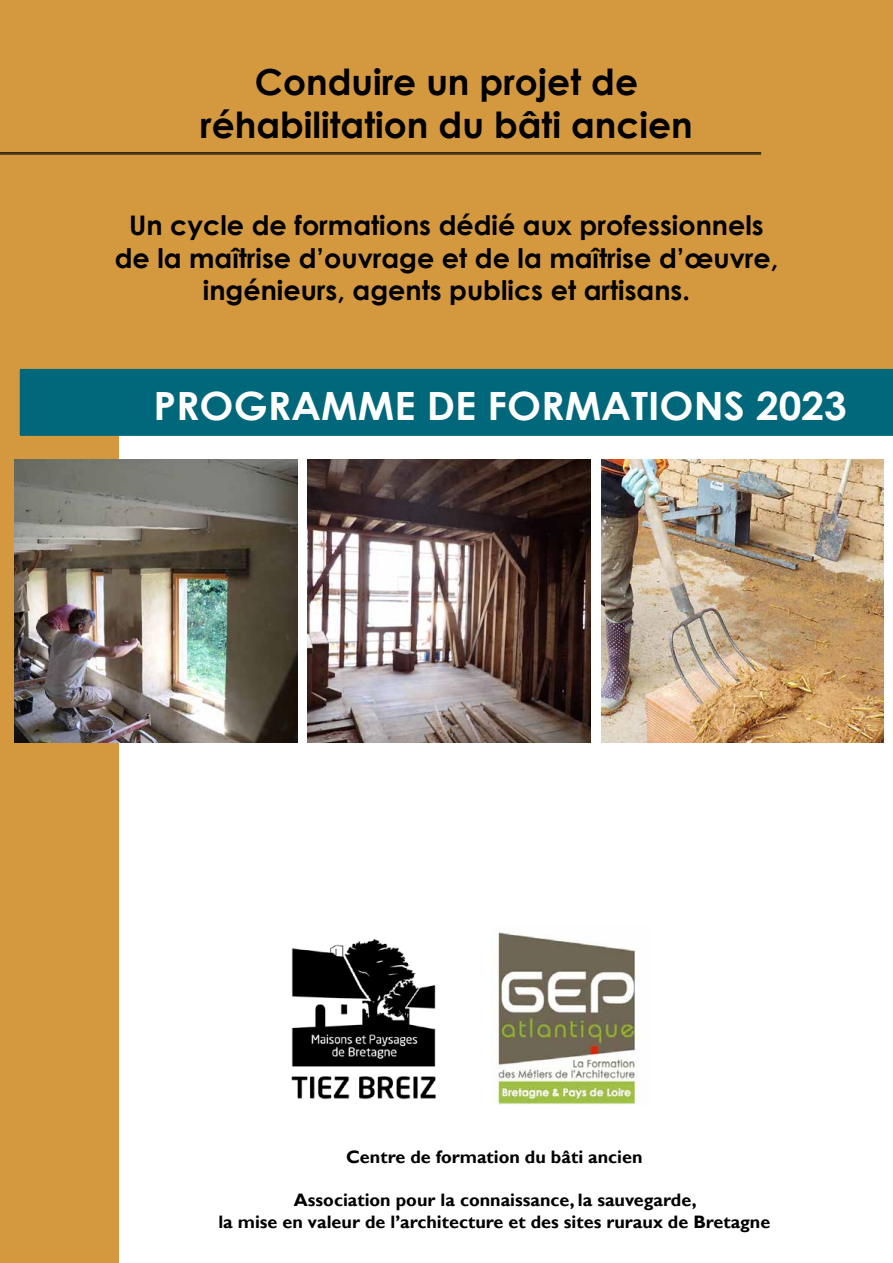
<style>
.page{position:relative;width:893px;height:1263px;background:#fff}
.page>*{position:absolute;margin:0;border:0;box-sizing:border-box;transform-origin:0 0}
.t1{font:700 39px "Century Gothic";color:#fff;scale:1.04 1}
.t2{font:700 36px/43.2px "Century Gothic";color:#000;text-align:center}
.t3{font:700 27px/32.4px "Century Gothic";color:#000;text-align:center}
.t4{font:700 18px/21.6px "Gill Sans";color:#000;text-align:center}
</style>
<div class="page">
<img style="left:291px;top:938px;width:145px;height:162px">
<div style="left:0;top:0;width:893px;height:381px;background:#d4993f"></div>
<div style="left:0;top:43px;width:119px;height:1220px;background:#d4993f"></div>
<hr style="left:0;top:153px;width:761px;height:1px;background:#000">
<hr style="left:0;top:154px;width:761px;height:1px;background:#000">
<div style="left:20px;top:369px;width:873px;height:67px;background:#00687a"></div>
<div style="left:75px;top:389px;width:818px;height:36px;background:#00687a"></div>
<img style="left:307px;top:459px;width:283px;height:283px">
<img style="left:14px;top:459px;width:283px;height:283px">
<img style="left:601px;top:459px;width:283px;height:283px">
<img style="left:496px;top:932px;width:146px;height:173px">
<h2 class="t2" style="left:200px;top:59px;width:494px">Conduire un projet de réhabilitation du bâti ancien</h2>
<h3 class="t3" style="left:115px;top:208px;width:665px">Un cycle de formations dédié aux professionnels de la maîtrise d’ouvrage et de la maîtrise d’œuvre, ingénieurs, agents publics et artisans.</h3>
<h1 class="t1" style="left:153px;top:376px;width:668px">PROGRAMME DE FORMATIONS 2023</h1>
<p class="t4" style="left:346px;top:1146px;width:298px">Centre de formation du bâti ancien</p>
<p class="t4" style="left:218px;top:1189px;width:553px">Association pour la connaissance, la sauvegarde,<br>la mise en valeur de l’architecture et des sites ruraux de Bretagne</p>
</div>
